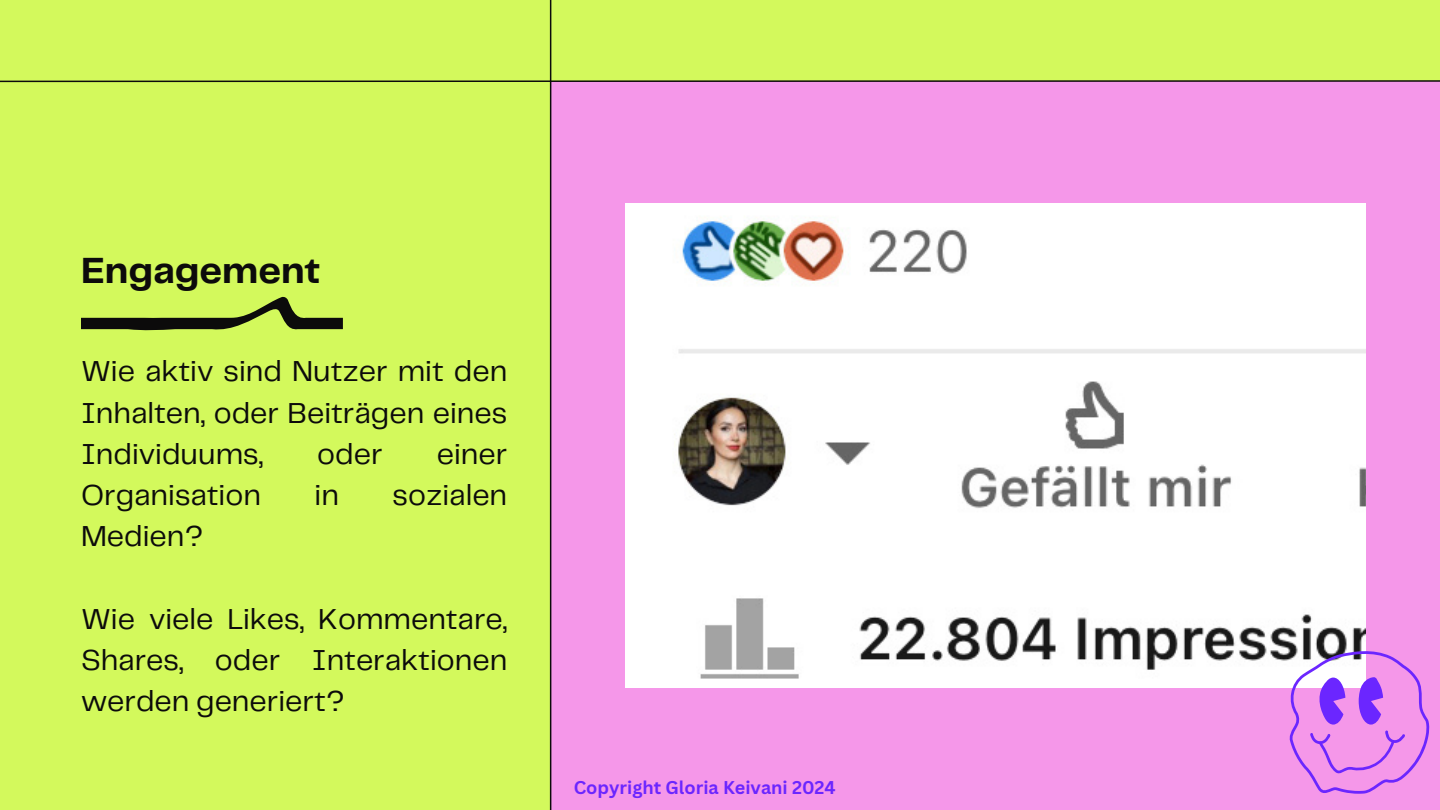
<style>
.page{position:relative;width:1440px;height:810px;background:#d3f95c}
.page>*{position:absolute;margin:0;border:0;box-sizing:border-box;transform-origin:0 0}
.t1{font:700 37.8px "Telegraf";color:#0c0b0b}
.t2{font:30px/41.2px "Telegraf";color:#0c0b0b;text-align:justify}
.t3{font:700 18px "Canva Sans";color:#6b26ff}
</style>
<div class="page">
<div style="left:551px;top:81px;width:889px;height:729px;background:#f597e9"></div>
<svg style="left:0;top:79px;width:1440px;height:4px"></svg>
<hr style="left:550px;top:0;width:1px;height:810px;background:#0c0b0b">
<img style="left:625px;top:203px;width:741px;height:485px">
<svg style="left:81px;top:296px;width:262px;height:35px"></svg>
<svg style="left:1289px;top:648px;width:140px;height:146px"></svg>
<p class="t1" style="left:81px;top:255px;width:241px">Engagement</p>
<h1 class="t2" style="left:81px;top:352px;width:428px">Wie aktiv sind Nutzer mit den Inhalten, oder Beiträgen eines Individuums,</h1>
<h1 class="t2" style="left:317px;top:435px;width:67px">oder</h1>
<h1 class="t2" style="left:437px;top:435px;width:72px">einer</h1>
<h1 class="t2" style="left:81px;top:476px;width:181px">Organisation</h1>
<h1 class="t2" style="left:315px;top:476px;width:26px">in</h1>
<h1 class="t2" style="left:393px;top:476px;width:116px">sozialen</h1>
<h1 class="t2" style="left:81px;top:517px;width:124px">Medien?</h1>
<p class="t2" style="left:81px;top:600px;width:428px">Wie viele Likes, Kommentare, Shares, oder Interaktionen werden generiert?</p>
<h2 class="t3" style="left:574px;top:774px;width:264px">Copyright Gloria Keivani 2024</h2>
</div>
